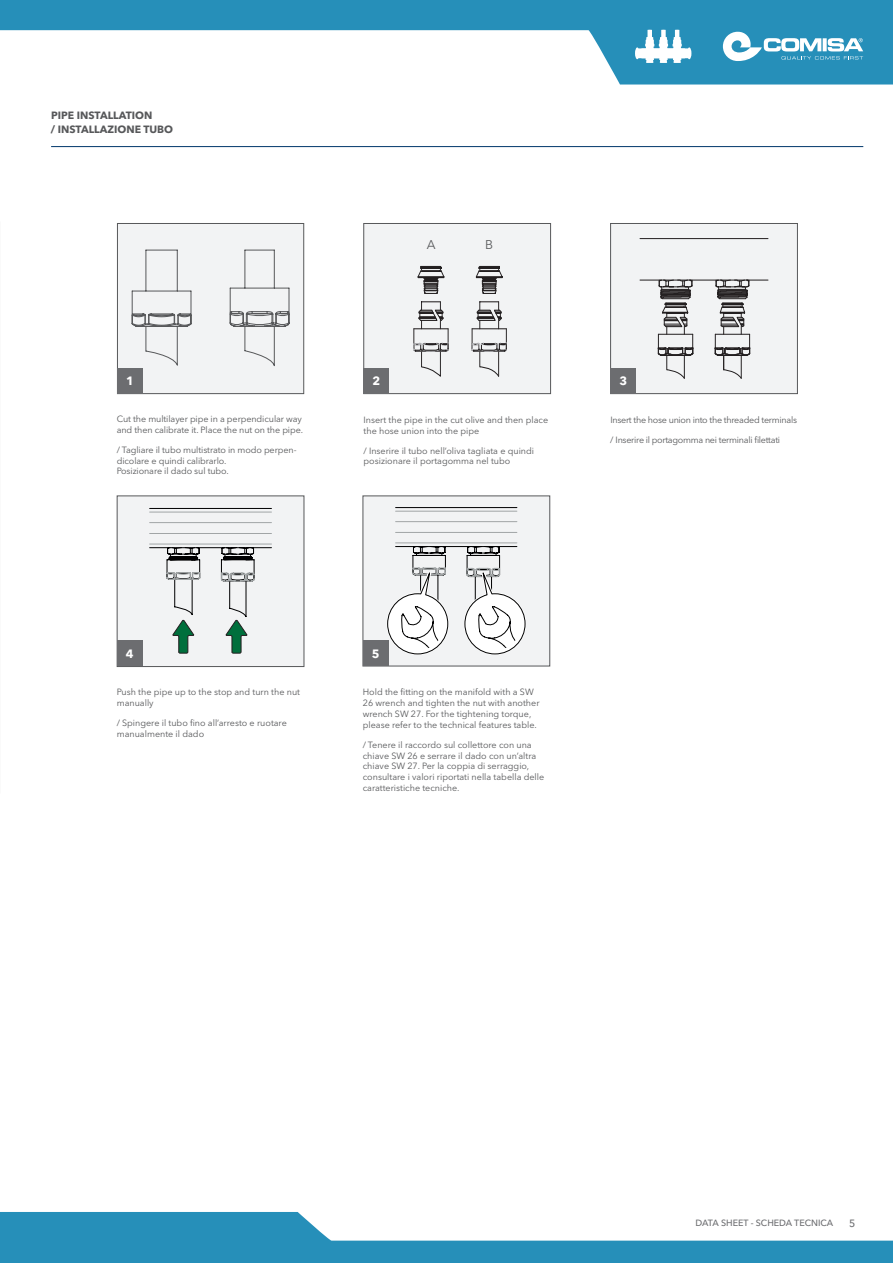
<style>
.page{position:relative;width:893px;height:1263px;background:#fff}
.page>*{position:absolute;margin:0;border:0;box-sizing:border-box;transform-origin:0 0}
.t1{font:12.6px "Avenir Next LT Pro";color:#57585a}
.t2{font:700 12px "Avenir Next LT Pro";color:#fff}
.t3{font:700 10.5px "Avenir Next LT Pro";color:#57585a}
.t4{font:500 10.5px "Avenir Next LT Pro";color:#6c6d70}
.Descrizione_prodotti{font:9px/10.8px "Avenir Next LT Pro";color:#57585a}
.Descrizione_prodotti-2{font:9px "Avenir Next LT Pro";letter-spacing:-.03em;color:#57585a}
.t5{font:500 9px "Avenir Next LT Pro";color:#6c6d70}
</style>
<div class="page">
<svg style="left:0;top:0;width:893px;height:85px;fill:#268fb9"></svg>
<svg style="left:0;top:1212px;width:893px;height:51px;fill:#268fb9"></svg>
<svg style="left:723px;top:32px;width:140px;height:29px"></svg>
<svg style="left:635px;top:30px;width:56px;height:33px"></svg>
<div style="left:117px;top:223px;width:187px;height:171px;background:#f2f3f4;border:1px solid #57585a"></div>
<div style="left:363px;top:223px;width:188px;height:171px;background:#f2f3f4;border:1px solid #57585a"></div>
<svg style="left:132px;top:250px;width:157px;height:116px"></svg>
<div style="left:610px;top:223px;width:188px;height:171px;background:#f2f3f4;border:1px solid #57585a"></div>
<div style="left:363px;top:495px;width:187px;height:171px;background:#f2f3f4"></div>
<div style="left:117px;top:495px;width:187px;height:172px;background:#f2f3f4;border:1px solid #57585a"></div>
<hr style="left:640px;top:238px;width:128px;height:1px;background:#231f20">
<hr style="left:640px;top:280px;width:128px;height:1px;background:#231f20">
<svg style="left:658px;top:280px;width:92px;height:99px"></svg>
<svg style="left:413px;top:302px;width:36px;height:74px"></svg>
<svg style="left:418px;top:266px;width:26px;height:28px"></svg>
<svg style="left:472px;top:302px;width:35px;height:75px"></svg>
<svg style="left:476px;top:266px;width:26px;height:28px"></svg>
<div style="left:117px;top:368px;width:26px;height:26px;background:#6c6d70"></div>
<div style="left:364px;top:368px;width:25px;height:26px;background:#6c6d70"></div>
<div style="left:610px;top:368px;width:26px;height:26px;background:#6c6d70"></div>
<div style="left:363px;top:640px;width:25px;height:26px;background:#6c6d70"></div>
<div style="left:117px;top:640px;width:26px;height:26px;background:#6c6d70"></div>
<svg style="left:387px;top:507px;width:139px;height:149px"></svg>
<hr style="left:51px;top:146px;width:812px;height:1px;background:#00376b">
<svg style="left:149px;top:508px;width:123px;height:146px"></svg>
<p class="t3" style="left:51px;top:108px;width:103px">PIPE INSTALLATION</p>
<p class="t3" style="left:51px;top:123px;width:124px">/ INSTALLAZIONE TUBO</p>
<p class="t1" style="left:427px;top:237px;width:10px">A</p>
<p class="t1" style="left:485px;top:237px;width:10px">B</p>
<p class="t2" style="left:126px;top:374px;width:9px">1</p>
<p class="t2" style="left:372px;top:374px;width:9px">2</p>
<p class="t2" style="left:619px;top:374px;width:9px">3</p>
<p class="Descrizione_prodotti" style="left:117px;top:414px;width:188px">Cut the multilayer pipe in a perpendicular way and then calibrate it. Place the nut on the pipe.</p>
<p class="Descrizione_prodotti" style="left:364px;top:414px;width:186px">Insert the pipe in the cut olive and then place the hose union into the pipe</p>
<p class="Descrizione_prodotti-2" style="left:610px;top:415px;width:188px">Insert the hose union into the threaded terminals</p>
<p class="Descrizione_prodotti-2" style="left:610px;top:434px;width:171px">/ Inserire il portagomma nei terminali filettati</p>
<p class="Descrizione_prodotti" style="left:117px;top:444px;width:181px">/ Tagliare il tubo multistrato in modo perpen&shy;dicolare e quindi calibrarlo.<br>Posizionare il dado sul tubo.</p>
<p class="Descrizione_prodotti" style="left:364px;top:445px;width:172px">/ Inserire il tubo nell’oliva tagliata e quindi posizionare il portagomma nel tubo</p>
<p class="t2" style="left:126px;top:646px;width:9px">4</p>
<p class="t2" style="left:372px;top:646px;width:9px">5</p>
<p class="Descrizione_prodotti" style="left:117px;top:687px;width:185px">Push the pipe up to the stop and turn the nut manually</p>
<p class="Descrizione_prodotti" style="left:117px;top:717px;width:172px">/ Spingere il tubo fino all’arresto e ruotare manualmente il dado</p>
<p class="Descrizione_prodotti" style="left:363px;top:687px;width:178px">Hold the fitting on the manifold with a SW 26 wrench and tighten the nut with another wrench SW 27. For the tightening torque, please refer to the technical features table.</p>
<p class="Descrizione_prodotti" style="left:363px;top:739px;width:183px">/ Tenere il raccordo sul collettore con una chiave SW 26 e serrare il dado con un’altra chiave SW 27. Per la coppia di serraggio, consultare i valori riportati nella tabella delle caratteristiche tecniche.</p>
<p class="t5" style="left:695px;top:1217px;width:139px">DATA SHEET - SCHEDA TECNICA</p>
<p class="t4" style="left:849px;top:1216px;width:8px">5</p>
</div>
